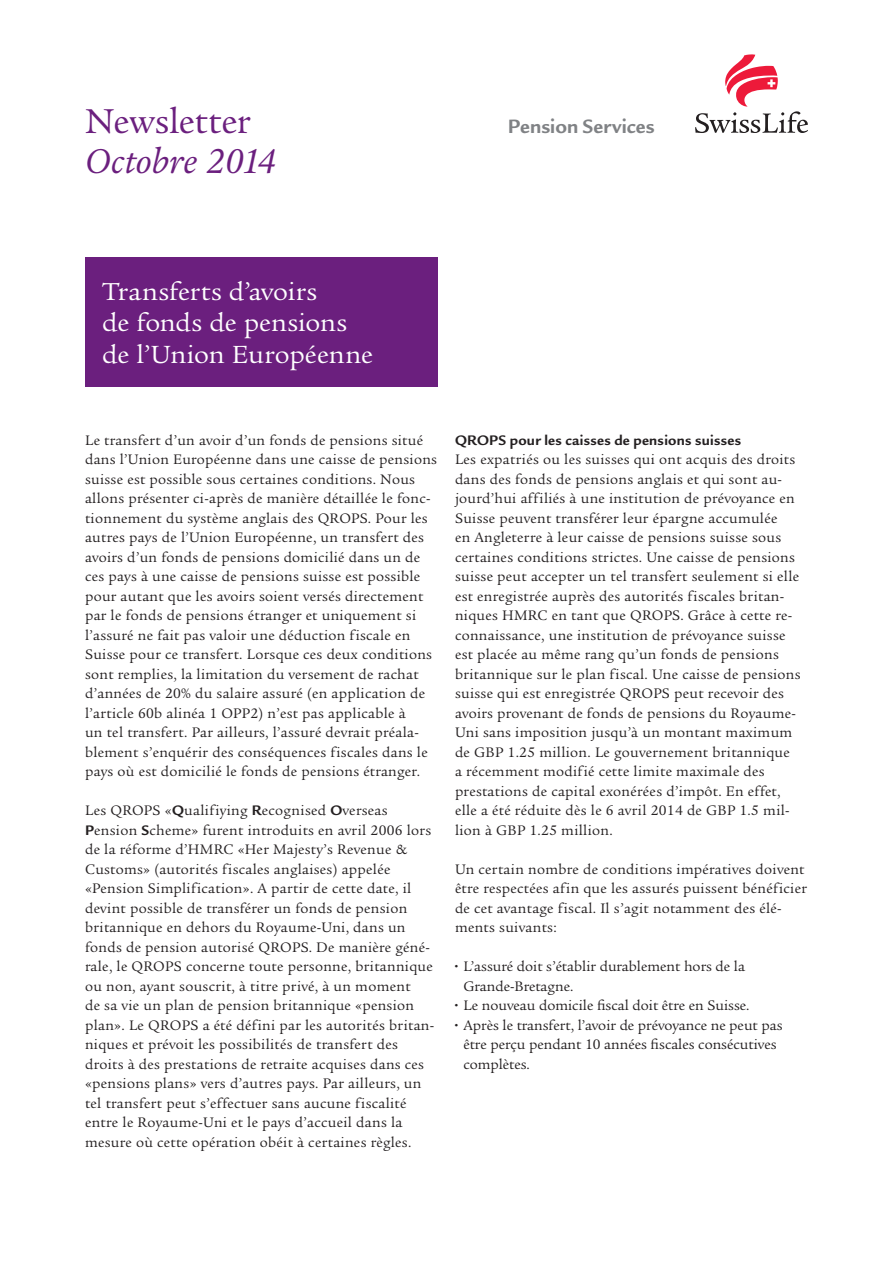
<style>
.page{position:relative;width:893px;height:1263px;background:#fff}
.page>*{position:absolute;margin:0;border:0;box-sizing:border-box;transform-origin:0 0}
.Book_25_27pt_K{font:italic 37.5px/40.5px "Legacy Serif ITC Pro";letter-spacing:.005em;color:#6b1f7e}
.Book_16_18pt_K{font:27px/31.5px "Legacy Serif ITC Pro";color:#fff}
.t1{font:700 21px "Legacy Sans ITC Pro";letter-spacing:.005em;color:#808285}
.Book_10_13pt_K{font:15px/19.5px "Legacy Serif ITC Pro";letter-spacing:.02em;color:#231f20}
.Book_10_13pt_K-2{font:15px/19.5px "Legacy Serif ITC Pro";color:#231f20}
.Book_10_13pt_K-3{font:700 15px "Legacy Sans ITC Pro";letter-spacing:.02em;color:#231f20}
.s1{font-style:normal}
.s2{font-family:"Legacy Sans ITC Pro";font-weight:700}
.s3{font-family:"Legacy Serif Std";font-weight:700}
</style>
<div class="page">
<div style="left:85px;top:257px;width:353px;height:129px;background:#6b1f7e"></div>
<svg style="left:695px;top:54px;width:113px;height:79px"></svg>
<p class="Book_25_27pt_K" style="left:85px;top:100px;width:192px"><span class="s1">Newsletter<br></span>Octobre 2014</p>
<p class="t1" style="left:508px;top:114px;width:148px">Pension Services</p>
<p class="Book_16_18pt_K" style="left:102px;top:275px;width:272px">Transferts d’avoirs<br>de fonds de pensions de l’Union Européenne</p>
<p class="Book_10_13pt_K" style="left:85px;top:430px;width:354px">Le transfert d’un avoir d’un fonds de pensions situé dans l’Union Européenne dans une caisse de pensions suisse est possible sous certaines conditions. Nous allons présenter ci-après de manière détaillée le fonc&shy;tionnement du système anglais des QROPS. Pour les autres pays de l’Union Européenne, un transfert des avoirs d’un fonds de pensions domicilié dans un de ces pays à une caisse de pensions suisse est possible pour autant que les avoirs soient versés directement par le fonds de pensions étranger et uniquement si l’assuré ne fait pas valoir une déduction fiscale en Suisse pour ce transfert. Lorsque ces deux conditions sont remplies, la limitation du versement de rachat d’années de 20% du salaire assuré (en application de l’article 60b alinéa 1 OPP2) n’est pas applicable à<br>un tel transfert. Par ailleurs, l’assuré devrait préala&shy;blement s’enquérir des conséquences fiscales dans le pays où est domicilié le fonds de pensions étranger.</p>
<p class="Book_10_13pt_K" style="left:85px;top:801px;width:351px">Les QROPS «<span class="s2">Q</span>ualifiying <span class="s2">R</span>ecognised <span class="s2">O</span>verseas <span class="s2">P</span>ension <span class="s2">S</span>cheme» furent introduits en avril 2006 lors de la réforme d’HMRC «Her Majesty’s Revenue &amp; Customs» (autorités fiscales anglaises) appelée «Pension Simplification». A partir de cette date, il devint possible de transférer un fonds de pension britannique en dehors du Royaume-Uni, dans un fonds de pension autorisé QROPS. De manière géné&shy;rale, le QROPS concerne toute personne, britannique ou non, ayant souscrit, à titre privé, à un moment<br>de sa vie un plan de pension britannique «pension plan». Le QROPS a été défini par les autorités britan&shy;niques et prévoit les possibilités de transfert des droits à des prestations de retraite acquises dans ces «pensions plans» vers d’autres pays. Par ailleurs, un tel transfert peut s’effectuer sans aucune fiscalité entre le Royaume-Uni et le pays d’accueil dans la mesure où cette opération obéit à certaines règles.</p>
<p class="Book_10_13pt_K-3" style="left:455px;top:431px;width:288px">QROPS pour les caisses de pensions suisses</p>
<p class="Book_10_13pt_K" style="left:455px;top:450px;width:347px">Les expatriés ou les suisses qui ont acquis des droits dans des fonds de pensions anglais et qui sont au&shy;jourd’hui affiliés à une institution de prévoyance en Suisse peuvent transférer leur épargne accumulée<br>en Angleterre à leur caisse de pensions suisse sous certaines conditions strictes. Une caisse de pensions suisse peut accepter un tel transfert seulement si elle est enregistrée auprès des autorités fiscales britan&shy;niques HMRC en tant que QROPS. Grâce à cette re&shy;connaissance, une institution de prévoyance suisse est placée au même rang qu’un fonds de pensions britannique sur le plan fiscal. Une caisse de pensions suisse qui est enregistrée QROPS peut recevoir des avoirs provenant de fonds de pensions du Royaume-Uni sans imposition jusqu’à un montant maximum de GBP 1.25 million. Le gouvernement britannique<br>a récemment modifié cette limite maximale des prestations de capital exonérées d’impôt. En effet, elle a été réduite dès le 6 avril 2014 de GBP 1.5 mil&shy;lion à GBP 1.25 million.</p>
<p class="Book_10_13pt_K" style="left:455px;top:859px;width:353px">Un certain nombre de conditions impératives doivent être respectées afin que les assurés puissent bénéficier de cet avantage fiscal. Il s’agit notamment des élé&shy;ments suivants:</p>
<p class="Book_10_13pt_K-2" style="left:463px;top:957px;width:283px;text-indent:-9px"><span class="s3">•</span> L’assuré doit s’établir durablement hors de la<br>Grande-Bretagne.</p>
<p class="Book_10_13pt_K-2" style="left:455px;top:996px;width:296px"><span class="s3">•</span> Le nouveau domicile fiscal doit être en Suisse.</p>
<p class="Book_10_13pt_K-2" style="left:463px;top:1015px;width:321px;text-indent:-9px"><span class="s3">•</span> Après le transfert, l’avoir de prévoyance ne peut pas être perçu pendant 10 années fiscales consécutives complètes.</p>
</div>
